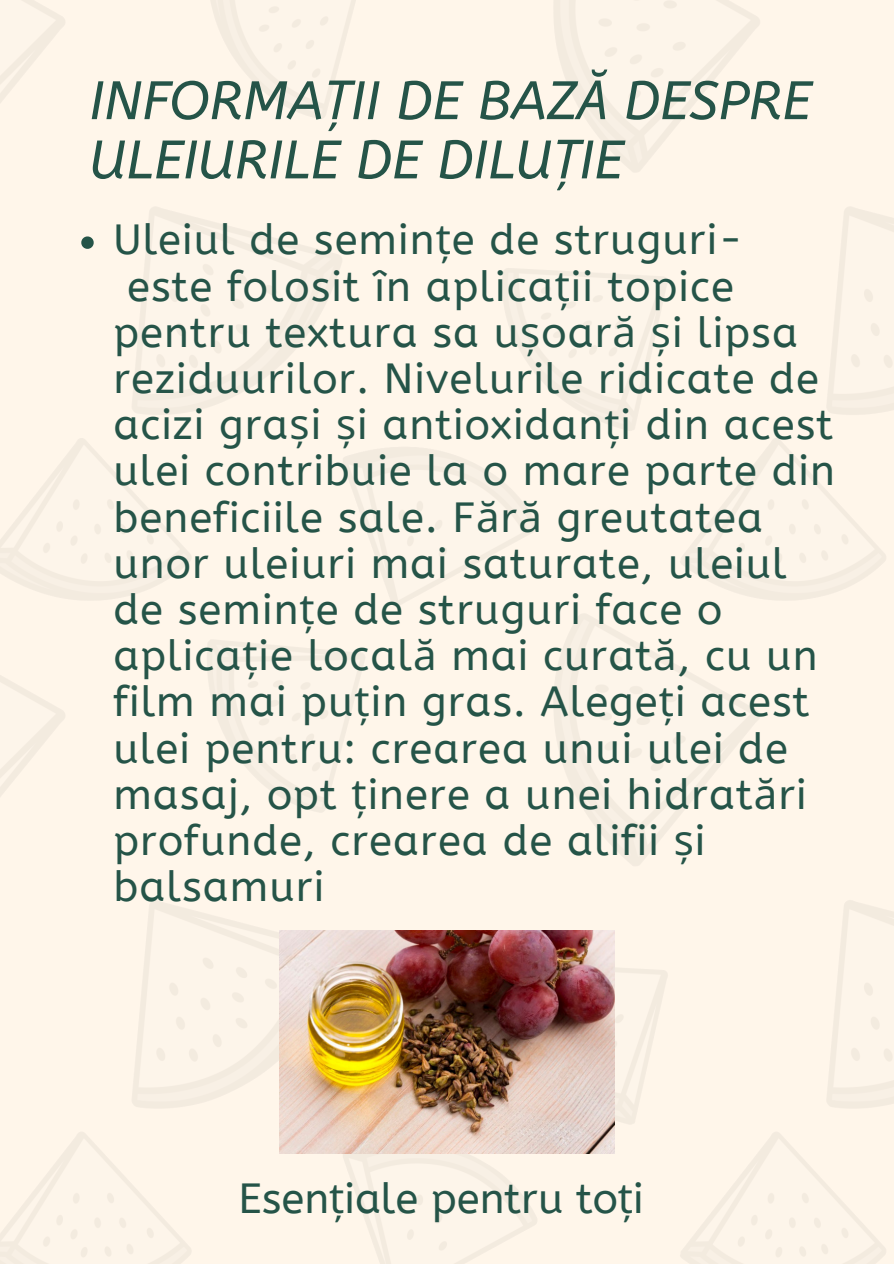
<style>
.page{position:relative;width:894px;height:1264px;background:#fff}
.page>*{position:absolute;margin:0;border:0;box-sizing:border-box;transform-origin:0 0}
.t1{font:italic 54px/59.2px "A Bee Zee";color:#255448}
.t2{font:42px "A Bee Zee";letter-spacing:.025em;color:#255448}
.t3{font:42px "A Bee Zee";color:#255448}
.s1{font-family:"Noto Sans"}
</style>
<div class="page">
<img style="left:0;top:0;width:893px;height:1263px">
<svg style="left:81px;top:236px;width:13px;height:13px"></svg>
<img style="left:279px;top:930px;width:335px;height:223px">
<p class="t1" style="left:89px;top:72px;width:723px">INFORMA<span class="s1">Ț</span>II DE BAZ<span class="s1">Ă</span> DESPRE<br>ULEIURILE DE DILU<span class="s1">Ț</span>IE</p>
<p class="t2" style="left:113px;top:216px;width:631px">Uleiul de semin<span class="s1">ț</span>e de struguri-</p>
<p class="t2" style="left:127px;top:262px;width:608px">este folosit în aplica<span class="s1">ț</span>ii topice</p>
<p class="t2" style="left:113px;top:308px;width:685px">pentru textura sa u<span class="s1">ș</span>oar<span class="s1">ă ș</span>i lipsa</p>
<p class="t2" style="left:113px;top:354px;width:706px">reziduurilor. Nivelurile ridicate de</p>
<p class="t2" style="left:113px;top:400px;width:721px">acizi gra<span class="s1">ș</span>i <span class="s1">ș</span>i antioxidan<span class="s1">ț</span>i din acest</p>
<p class="t2" style="left:113px;top:447px;width:723px">ulei contribuie la o mare parte din</p>
<p class="t2" style="left:113px;top:493px;width:651px">beneficiile sale. F<span class="s1">ă</span>r<span class="s1">ă</span> greutatea</p>
<p class="t2" style="left:113px;top:539px;width:674px">unor uleiuri mai saturate, uleiul</p>
<p class="t2" style="left:113px;top:585px;width:610px">de semin<span class="s1">ț</span>e de struguri face o</p>
<p class="t2" style="left:113px;top:631px;width:705px">aplica<span class="s1">ț</span>ie local<span class="s1">ă</span> mai curat<span class="s1">ă</span>, cu un</p>
<p class="t2" style="left:113px;top:677px;width:697px">film mai pu<span class="s1">ț</span>in gras. Alege<span class="s1">ț</span>i acest</p>
<p class="t2" style="left:113px;top:724px;width:675px">ulei pentru: crearea unui ulei de</p>
<p class="t2" style="left:113px;top:770px;width:694px">masaj, opt <span class="s1">ț</span>inere a unei hidrat<span class="s1">ă</span>ri</p>
<p class="t2" style="left:113px;top:816px;width:593px">profunde, crearea de alifii <span class="s1">ș</span>i</p>
<p class="t2" style="left:113px;top:862px;width:212px">balsamuri</p>
<p class="t3" style="left:238px;top:1174px;width:406px">Esen<span class="s1">ț</span>iale pentru to<span class="s1">ț</span>i</p>
</div>
